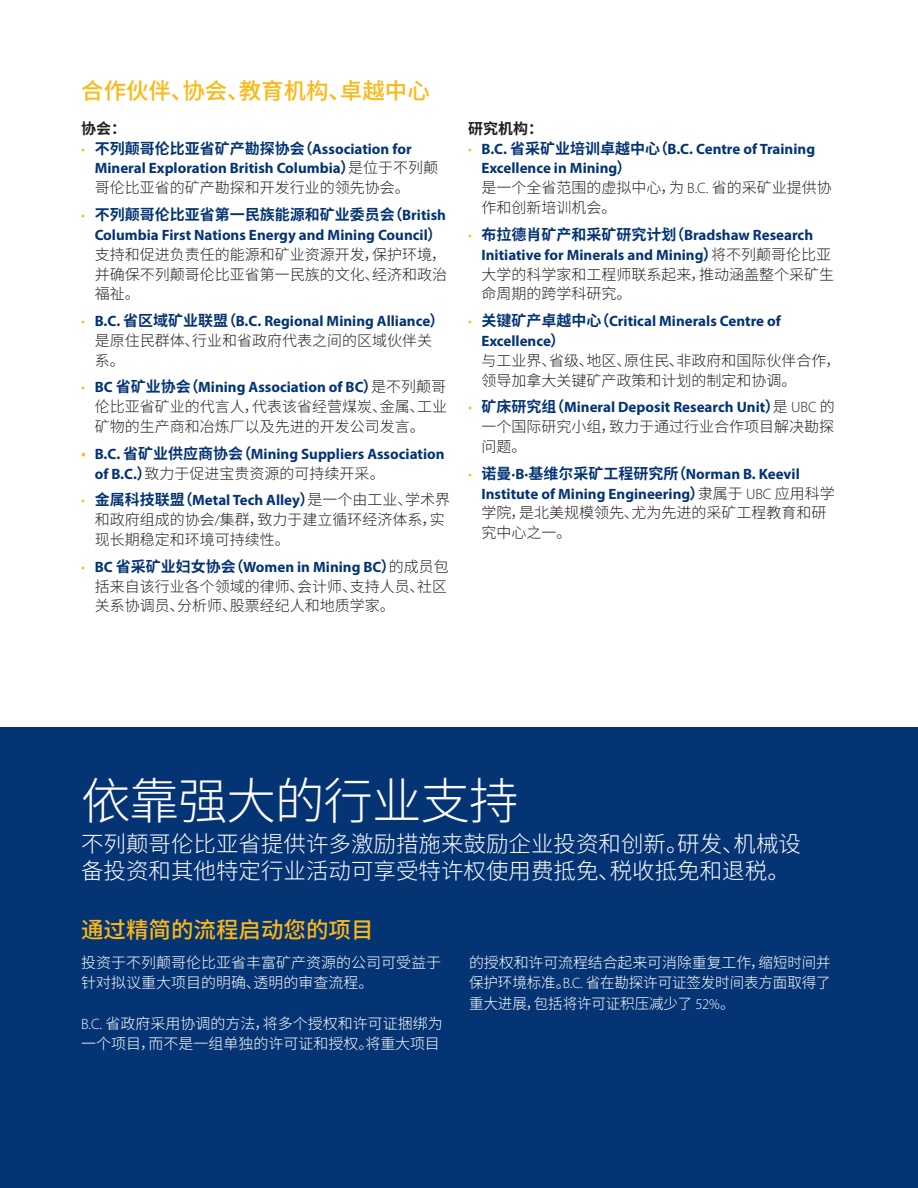
<style>
.page{position:relative;width:918px;height:1188px;background:#fff}
.page>*{position:absolute;margin:0;border:0;box-sizing:border-box;transform-origin:0 0}
.t1{font:300 49.5px "Noto Sans CJ Ksc";letter-spacing:-.02em;color:#fff}
.Body_Copy{font:300 22.5px/27px "Noto Sans CJ Ksc";color:#fff}
.Titles{font:500 22.5px "Noto Sans CJ Ksc";color:#fcb814}
.Body_Copy-2{font:700 15px/19.8px "Myriad Pro";color:#053474}
.Body_Copy-3{font:300 15px/19.8px "Noto Sans CJ Ksc";color:#231f20}
.Body_Copy-4{font:300 15px/20.2px "Noto Sans CJ Ksc";color:#fff}
.Body_Copy-5{font:700 15px "Noto Sans CJ Ksc";color:#231f20}
.s1{font-weight:300;color:#fcb814}
.s2{font-family:"Noto Sans CJ Ksc"}
.s3{font-family:"Noto Sans CJ Ksc";font-weight:300;color:#231f20}
.s4{font-family:"Myriad Pro";color:#fcb814}
.s5{font-weight:700;color:#053474}
.s6{font-family:"Myriad Pro";font-weight:700;color:#053474}
.s7{font-family:"Noto Sans CJ Ksc";font-weight:300;color:#fcb814}
.s8{font-family:"Myriad Pro"}
.s9{font-weight:300;color:#231f20}
</style>
<div class="page">
<div style="left:0;top:728px;width:918px;height:460px;background:#053474"></div>
<p class="Titles" style="left:81px;top:78px;width:350px">合作伙伴、协会、教育机构、卓越中心</p>
<p class="Body_Copy-5" style="left:81px;top:120px;width:46px">协会：</p>
<p class="Body_Copy-2" style="left:95px;top:138px;width:345px;text-indent:-14px"><span class="s1">•</span> <span class="s2">不列颠哥伦比亚省矿产勘探协会（</span>Association for<br>Mineral Exploration British Columbia<span class="s2">）</span><span class="s3">是位于不列颠哥伦比亚省的矿产勘探和开发行业的领先协会。</span></p>
<p class="Body_Copy-3" style="left:95px;top:205px;width:354px;text-indent:-14px"><span class="s4">•</span> <span class="s5">不列颠哥伦比亚省第一民族能源和矿业委员会（</span><span class="s6">British<br>Columbia First Nations Energy and Mining Council</span><span class="s5">）</span>支持和促进负责任的能源和矿业资源开发，保护环境，并确保不列颠哥伦比亚省第一民族的文化、经济和政治福祉。</p>
<p class="Body_Copy-2" style="left:95px;top:311px;width:351px;text-indent:-14px"><span class="s1">•</span> B.C. <span class="s2">省区域矿业联盟（</span>B.C. Regional Mining Alliance<span class="s2">）</span><span class="s3">是原住民群体、行业和省政府代表之间的区域伙伴关系。</span></p>
<p class="Body_Copy-3" style="left:95px;top:377px;width:354px;text-align:justify;text-indent:-14px"><span class="s4">•</span> <span class="s6">BC</span> <span class="s5">省矿业协会（</span><span class="s6">Mining Association of BC</span><span class="s5">）</span>是不列颠哥伦比亚省矿业的代言人，代表该省经营煤炭、金属、工业矿物的生产商和冶炼厂以及先进的开发公司发言。</p>
<p class="Body_Copy-2" style="left:95px;top:443px;width:351px;text-indent:-14px"><span class="s7">•</span> B.C. <span class="s2">省矿业供应商协会（</span>Mining Suppliers Association of B.C.<span class="s2">）</span><span class="s3">致力于促进宝贵资源的可持续开采。</span></p>
<p class="Body_Copy-3" style="left:95px;top:490px;width:357px;text-indent:-14px"><span class="s4">•</span> <span class="s5">金属科技联盟（</span><span class="s6">Metal Tech Alley</span><span class="s5">）</span>是一个由工业、学术界和政府组成的协会<span class="s8">/</span>集群，致力于建立循环经济体系，实现长期稳定和环境可持续性。</p>
<p class="Body_Copy-3" style="left:95px;top:557px;width:356px;text-align:justify;text-indent:-14px"><span class="s4">•</span> <span class="s6">BC</span> <span class="s5">省采矿业妇女协会（</span><span class="s6">Women in Mining BC</span><span class="s5">）</span>的成员包括来自该行业各个领域的律师、会计师、支持人员、社区关系协调员、分析师、股票经纪人和地质学家。</p>
<p class="Body_Copy-5" style="left:468px;top:120px;width:76px">研究机构：</p>
<p class="Body_Copy-2" style="left:482px;top:138px;width:352px;text-indent:-14px"><span class="s1">•</span> B.C. <span class="s2">省采矿业培训卓越中心（</span>B.C. Centre of Training<br>Excellence in Mining<span class="s2">）<br></span><span class="s3">是一个全省范围的虚拟中心，为</span> <span class="s9">B.C.</span> <span class="s3">省的采矿业提供协作和创新培训机会。</span></p>
<p class="Body_Copy-2" style="left:482px;top:224px;width:354px;text-indent:-14px"><span class="s1">•</span> <span class="s2">布拉德肖矿产和采矿研究计划（</span>Bradshaw Research<br>Initiative for Minerals and Mining<span class="s2">）</span><span class="s3">将不列颠哥伦比亚大学的科学家和工程师联系起来，推动涵盖整个采矿生命周期的跨学科研究。</span></p>
<p class="Body_Copy-3" style="left:482px;top:311px;width:361px;text-indent:-14px"><span class="s4">•</span> <span class="s5">关键矿产卓越中心（</span><span class="s6">Critical Minerals Centre of<br>Excellence</span><span class="s5">）<br></span>与工业界、省级、地区、原住民、非政府和国际伙伴合作，领导加拿大关键矿产政策和计划的制定和协调。</p>
<p class="Body_Copy-3" style="left:482px;top:397px;width:355px;text-align:justify;text-indent:-14px"><span class="s4">•</span> <span class="s5">矿床研究组（</span><span class="s6">Mineral Deposit Research Unit</span><span class="s5">）</span>是 <span class="s8">UBC</span> 的一个国际研究小组，致力于通过行业合作项目解决勘探问题。</p>
<p class="Body_Copy-2" style="left:482px;top:463px;width:355px;text-indent:-14px"><span class="s1">•</span> <span class="s2">诺曼</span>·B·<span class="s2">基维尔采矿工程研究所（</span>Norman B. Keevil<br>Institute of Mining Engineering<span class="s2">）</span><span class="s3">隶属于</span> <span class="s9">UBC</span> <span class="s3">应用科学学院，是北美规模领先、尤为先进的采矿工程教育和研究中心之一。</span></p>
<p class="t1" style="left:81px;top:773px;width:439px">依靠强大的行业支持</p>
<p class="Body_Copy" style="left:81px;top:831px;width:721px">不列颠哥伦比亚省提供许多激励措施来鼓励企业投资和创新。研发、机械设备投资和其他特定行业活动可享受特许权使用费抵免、税收抵免和退税。</p>
<p class="Titles" style="left:81px;top:917px;width:294px">通过精简的流程启动您的项目</p>
<p class="Body_Copy-4" style="left:81px;top:953px;width:361px">投资于不列颠哥伦比亚省丰富矿产资源的公司可受益于针对拟议重大项目的明确、透明的审查流程。</p>
<p class="Body_Copy-4" style="left:81px;top:1014px;width:363px"><span class="s8">B.C.</span> 省政府采用协调的方法，将多个授权和许可证捆绑为一个项目，而不是一组单独的许可证和授权。将重大项目</p>
<p class="Body_Copy-4" style="left:469px;top:953px;width:363px;text-align:justify">的授权和许可流程结合起来可消除重复工作，缩短时间并保护环境标准。<span class="s8">B.C.</span> 省在勘探许可证签发时间表方面取得了重大进展，包括将许可证积压减少了 <span class="s8">52%</span>。</p>
</div>
